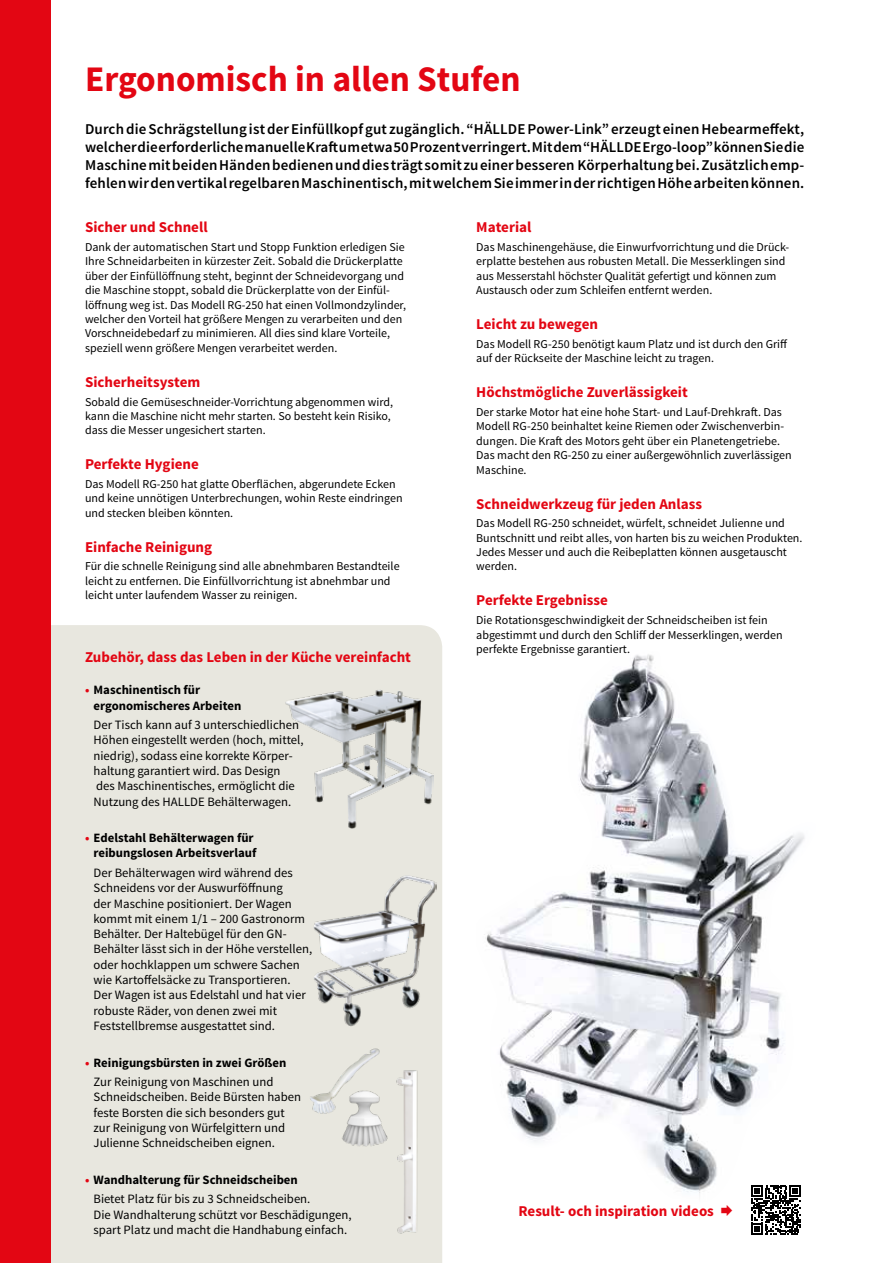
<style>
.page{position:relative;width:893px;height:1263px;background:#fff}
.page>*{position:absolute;margin:0;border:0;box-sizing:border-box;transform-origin:0 0}
.t1{font:700 36px "Source Sans Pro";color:#e30613}
.t2{font:600 15px/18px "Source Sans Pro";letter-spacing:.01em;color:#000;text-align:justify}
.t3{font:700 15px "Source Sans Pro";color:#e30613}
.t4{font:12.75px/15.3px "Source Sans Pro";color:#000}
.t5{font:700 12.75px/15.3px "Source Sans Pro";color:#000}
.t6{font:12px/14.4px "Source Sans Pro";color:#000}
.s1{color:#e30613}
.s2{font-weight:400}
.s3{font-weight:700;color:#e30613}
.s4{font-weight:700}
</style>
<div class="page">
<div style="left:0;top:0;width:51px;height:1263px;background:#e30613"></div>
<img style="left:485px;top:654px;width:320px;height:540px">
<svg style="left:751px;top:1185px;width:50px;height:50px"></svg>
<div style="left:51px;top:625px;width:391px;height:638px;background:#e8e7df"></div>
<img style="left:312px;top:875px;width:124px;height:152px">
<img style="left:285px;top:689px;width:149px;height:139px">
<img style="left:338px;top:1089px;width:52px;height:59px">
<img style="left:306px;top:1046px;width:75px;height:69px">
<img style="left:391px;top:1067px;width:34px;height:170px">
<h1 class="t1" style="left:85px;top:56px;width:437px">Ergonomisch in allen Stufen</h1>
<p class="t2" style="left:85px;top:121px;width:721px">Durch die Schrägstellung ist der Einfüllkopf gut zugänglich. “HÄLLDE Power-Link” erzeugt einen Hebearmeffekt, welcher die erforderliche manuelle Kraft um etwa 50 Prozent verringert. Mit dem “HÄLLDE Ergo-loop” können Sie die Maschine mit beiden Händen bedienen und dies trägt somit zu einer besseren Körperhaltung bei. Zusätzlich emp&shy;fehlen wir den vertikal regelbaren Maschinentisch, mit welchem Sie immer in der richtigen Höhe arbeiten können.</p>
<p class="t3" style="left:85px;top:218px;width:124px">Sicher und Schnell</p>
<p class="t6" style="left:85px;top:240px;width:323px">Dank der automatischen Start und Stopp Funktion erledigen Sie Ihre Schneidarbeiten in kürzester Zeit. Sobald die Drückerplatte über der Einfüllöffnung steht, beginnt der Schneidevorgang und die Maschine stoppt, sobald die Drückerplatte von der Einfül&shy;löffnung weg ist. Das Modell RG-250 hat einen Vollmondzylinder, welcher den Vorteil hat größere Mengen zu verarbeiten und den Vorschneidebedarf zu minimieren. All dies sind klare Vorteile, speziell wenn größere Mengen verarbeitet werden.</p>
<p class="t3" style="left:85px;top:372px;width:117px">Sicherheitsystem</p>
<p class="t6" style="left:85px;top:394px;width:310px">Sobald die Gemüseschneider-Vorrichtung abgenommen wird, kann die Maschine nicht mehr starten. So besteht kein Risiko, dass die Messer ungesichert starten.</p>
<p class="t3" style="left:85px;top:455px;width:115px">Perfekte Hygiene</p>
<p class="t6" style="left:85px;top:477px;width:319px">Das Modell RG-250 hat glatte Oberflächen, abgerundete Ecken und keine unnötigen Unterbrechungen, wohin Reste eindringen und stecken bleiben könnten.</p>
<p class="t3" style="left:85px;top:537px;width:129px">Einfache Reinigung</p>
<p class="t6" style="left:85px;top:559px;width:316px">Für die schnelle Reinigung sind alle abnehmbaren Bestandteile leicht zu entfernen. Die Einfüllvorrichtung ist abnehmbar und leicht unter laufendem Wasser zu reinigen.</p>
<p class="t3" style="left:85px;top:647px;width:327px">Zubehör, dass das Leben in der Küche vereinfacht</p>
<p class="t5" style="left:94px;top:683px;width:149px;text-indent:-9px"><span class="s1">•</span> Maschinentisch für ergonomischeres Arbeiten</p>
<p class="t4" style="left:94px;top:717px;width:212px">Der Tisch kann auf 3 unterschiedlichen Höhen eingestellt werden (hoch, mittel, niedrig), sodass eine korrekte Körper&shy;haltung garantiert wird. Das Design<br>des Maschinentisches, ermöglicht die Nutzung des HALLDE Behälterwagen.</p>
<p class="t5" style="left:85px;top:831px;width:173px;text-align:right"><span class="s1">•</span> Edelstahl Behälterwagen für reibungslosen Arbeitsverlauf</p>
<p class="t4" style="left:94px;top:865px;width:220px">Der Behälterwagen wird während des Schneidens vor der Auswurföffnung<br>der Maschine positioniert. Der Wagen kommt mit einem 1/1 – 200 Gastronorm Behälter. Der Haltebügel für den GN-Behälter lässt sich in der Höhe verstellen, oder hochklappen um schwere Sachen wie Kartoffelsäcke zu Transportieren.<br>Der Wagen ist aus Edelstahl und hat vier robuste Räder, von denen zwei mit Feststellbremse ausgestattet sind.</p>
<p class="t5" style="left:85px;top:1053px;width:203px;line-height:19.5px;text-align:center"><span class="s1">•</span> Reinigungsbürsten in zwei Größen<br><span class="s2">Zur Reinigung von Maschinen und</span></p>
<p class="t4" style="left:94px;top:1090px;width:209px">Schneidscheiben. Beide Bürsten haben feste Borsten die sich besonders gut zur Reinigung von Würfelgittern und Julienne Schneidscheiben eignen.</p>
<p class="t4" style="left:94px;top:1170px;width:218px;line-height:19.5px;text-indent:-9px"><span class="s3">•</span> <span class="s4">Wandhalterung für Schneidscheiben<br></span>Bietet Platz für bis zu 3 Schneidscheiben.</p>
<p class="t4" style="left:94px;top:1207px;width:259px">Die Wandhalterung schützt vor Beschädigungen, spart Platz und macht die Handhabung einfach.</p>
<p class="t3" style="left:476px;top:218px;width:57px">Material</p>
<p class="t6" style="left:476px;top:240px;width:314px">Das Maschinengehäuse, die Einwurfvorrichtung und die Drück&shy;erplatte bestehen aus robusten Metall. Die Messerklingen sind aus Messerstahl höchster Qualität gefertigt und können zum Austausch oder zum Schleifen entfernt werden.</p>
<p class="t3" style="left:476px;top:315px;width:123px">Leicht zu bewegen</p>
<p class="t6" style="left:476px;top:337px;width:313px">Das Modell RG-250 benötigt kaum Platz und ist durch den Griff auf der Rückseite der Maschine leicht zu tragen.</p>
<p class="t3" style="left:476px;top:383px;width:213px">Höchstmögliche Zuverlässigkeit</p>
<p class="t6" style="left:476px;top:405px;width:317px">Der starke Motor hat eine hohe Start- und Lauf-Drehkraft. Das Modell RG-250 beinhaltet keine Riemen oder Zwischenverbin&shy;dungen. Die Kraft des Motors geht über ein Planetengetriebe.<br>Das macht den RG-250 zu einer außergewöhnlich zuverlässigen Maschine.</p>
<p class="t3" style="left:476px;top:494px;width:227px">Schneidwerkzeug für jeden Anlass</p>
<p class="t6" style="left:476px;top:516px;width:328px">Das Modell RG-250 schneidet, würfelt, schneidet Julienne und Buntschnitt und reibt alles, von harten bis zu weichen Produkten.<br>Jedes Messer und auch die Reibeplatten können ausgetauscht werden.</p>
<p class="t3" style="left:476px;top:591px;width:133px">Perfekte Ergebnisse</p>
<p class="t6" style="left:476px;top:613px;width:308px">Die Rotationsgeschwindigkeit der Schneidscheiben ist fein abgestimmt und durch den Schliff der Messerklingen, werden perfekte Ergebnisse garantiert.</p>
<p class="t3" style="left:518px;top:1201px;width:197px">Result- och inspiration videos</p>
</div>
